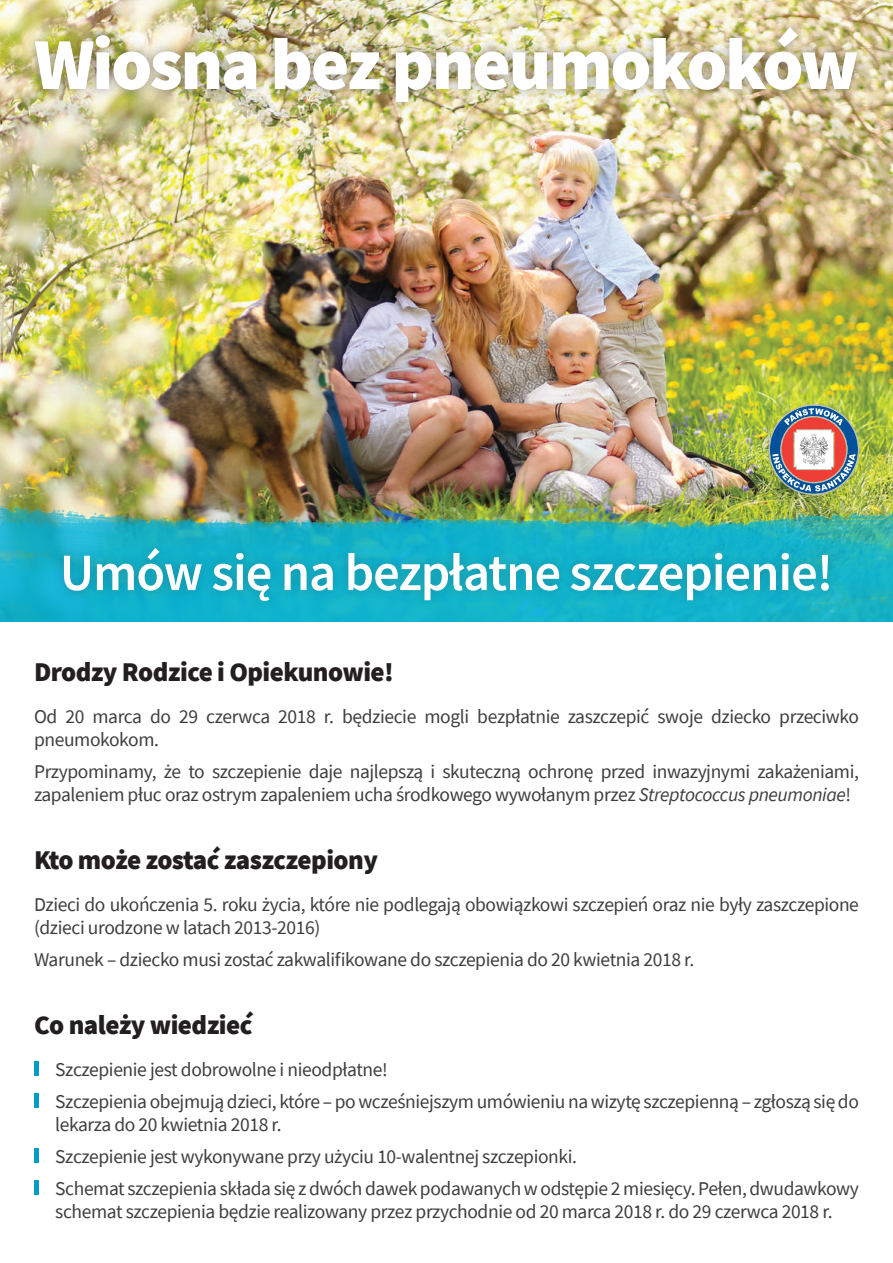
<style>
.page{position:relative;width:893px;height:1263px;background:#fff}
.page>*{position:absolute;margin:0;border:0;box-sizing:border-box;transform-origin:0 0}
.t1{font:900 73.35px "Source Sans Pro";letter-spacing:-.03em;color:#fff}
.t2{font:600 52.5px "Source Sans Pro";letter-spacing:-.02em;color:#fff}
.t3{font:900 27px "Source Sans Pro";letter-spacing:-.02em;color:#231f20}
.t4{font:19.5px/23.4px "Source Sans Pro";letter-spacing:-.02em;color:#3e3e3f}
.s1{font-style:italic}
</style>
<div class="page">
<img style="left:0;top:0;width:893px;height:466px">
<img style="left:0;top:466px;width:893px;height:155px">
<div style="left:23px;top:15px;width:846px;height:99px;background:#231f20;opacity:.45"></div>
<div style="left:52px;top:536px;width:789px;height:76px;background:#231f20;opacity:.25"></div>
<hr style="left:34px;top:1061px;width:4px;height:15px;background:#009cc6">
<hr style="left:34px;top:1093px;width:4px;height:15px;background:#009cc6">
<hr style="left:34px;top:1148px;width:4px;height:15px;background:#009cc6">
<hr style="left:34px;top:1180px;width:4px;height:15px;background:#009cc6">
<img style="left:768px;top:404px;width:91px;height:91px">
<h1 class="t1" style="left:34px;top:14px;width:826px">Wiosna bez pneumokoków</h1>
<h2 class="t2" style="left:60px;top:538px;width:775px">Umów się na bezpłatne szczepienie!</h2>
<h3 class="t3" style="left:34px;top:653px;width:361px">Drodzy Rodzice i Opiekunowie!</h3>
<p class="t4" style="left:34px;top:704px;width:826px">Od 20 marca do 29 czerwca 2018 r. będziecie mogli bezpłatnie zaszczepić swoje dziecko przeciwko pneumokokom.</p>
<p class="t4" style="left:34px;top:759px;width:826px">Przypominamy, że to szczepienie daje najlepszą i skuteczną ochronę przed inwazyjnymi zakażeniami, zapaleniem płuc oraz ostrym zapaleniem ucha środkowego wywołanym przez <span class="s1">Streptococcus pneumoniae</span>!</p>
<h3 class="t3" style="left:34px;top:842px;width:345px">Kto może zostać zaszczepiony</h3>
<p class="t4" style="left:34px;top:892px;width:826px">Dzieci do ukończenia 5. roku życia, które nie podlegają obowiązkowi szczepień oraz nie były zaszczepione (dzieci urodzone w latach 2013-2016)</p>
<p class="t4" style="left:34px;top:948px;width:662px">Warunek – dziecko musi zostać zakwalifikowane do szczepienia do 20 kwietnia 2018 r.</p>
<h3 class="t3" style="left:34px;top:1006px;width:220px">Co należy wiedzieć</h3>
<p class="t4" style="left:55px;top:1053px;width:805px;line-height:32px">Szczepienie jest dobrowolne i nieodpłatne!<br>Szczepienia obejmują dzieci, które – po wcześniejszym umówieniu na wizytę szczepienną – zgłoszą się do</p>
<p class="t4" style="left:55px;top:1108px;width:805px;line-height:32px">lekarza do 20 kwietnia 2018 r.<br>Szczepienie jest wykonywane przy użyciu 10-walentnej szczepionki.<br>Schemat szczepienia składa się z dwóch dawek podawanych w odstępie 2 miesięcy. Pełen, dwudawkowy</p>
<p class="t4" style="left:55px;top:1200px;width:779px">schemat szczepienia będzie realizowany przez przychodnie od 20 marca 2018 r. do 29 czerwca 2018 r.</p>
</div>
